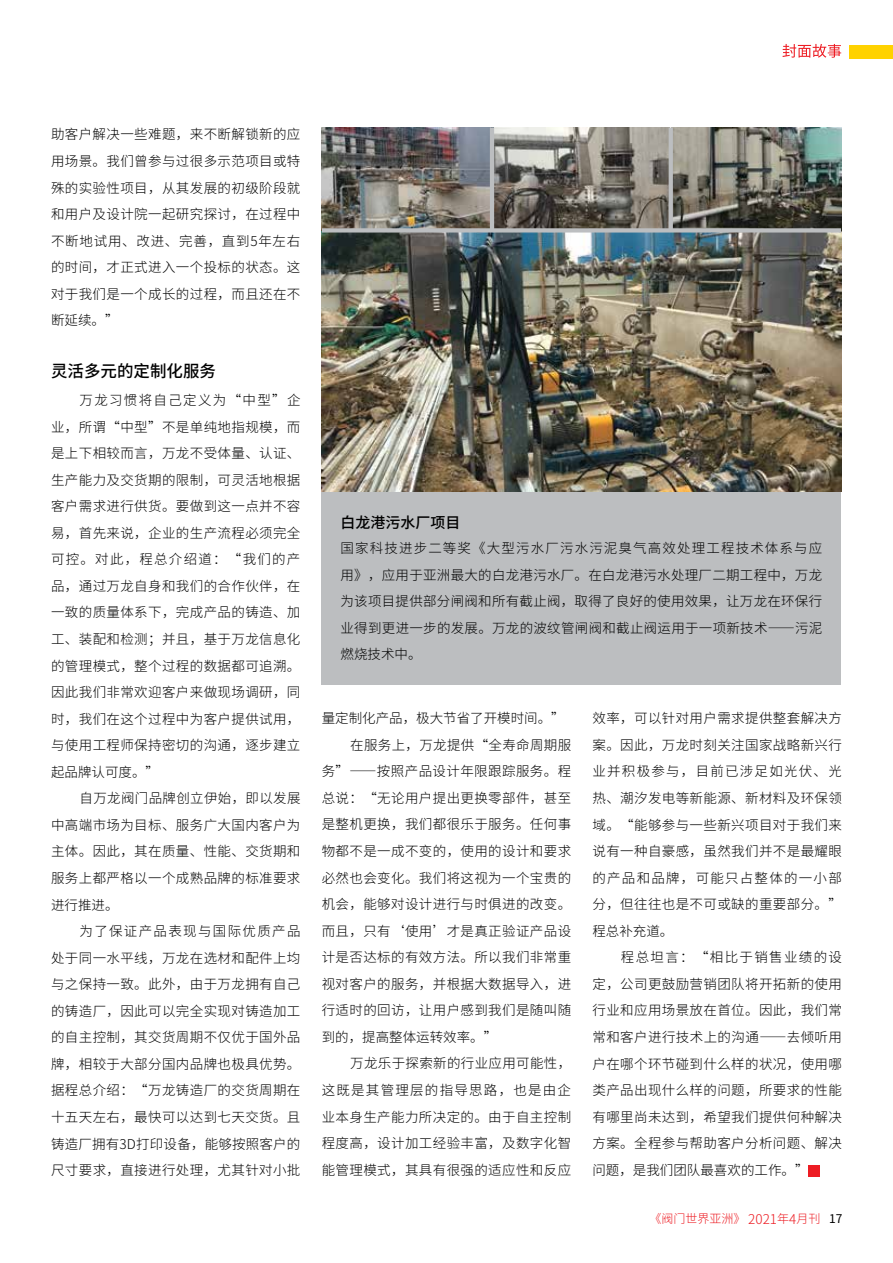
<style>
.page{position:relative;width:893px;height:1263px;background:#fff}
.page>*{position:absolute;margin:0;border:0;box-sizing:border-box;transform-origin:0 0}
.t1{font:500 16.5px "Source Han Sans CN";color:#000}
.t2{font:500 15px "Source Han Sans CN";color:#000}
.t3{font:300 13.5px/26.5px "Source Han Sans CN";letter-spacing:.03em;color:#000;text-align:justify}
.t4{font:300 13.5px "Source Han Sans CN";letter-spacing:.09em;color:#000}
.t5{font:300 13.5px "Source Han Sans CN";color:#000}
.t6{font:300 13.5px "Source Han Sans CN";letter-spacing:.1em;color:#000}
.t7{font:300 12px "Source Han Sans CN";color:#ed1c23}
.s1{font-size:13.5px}
.s2{font-weight:400;color:#000}
</style>
<div class="page">
<div style="left:322px;top:492px;width:519px;height:192px;background:#bcbec0"></div>
<img style="left:322px;top:233px;width:519px;height:259px">
<div style="left:849px;top:45px;width:44px;height:14px;background:#ffd200"></div>
<svg style="left:782px;top:44px;width:59px;height:14px"></svg>
<div style="left:808px;top:1165px;width:11px;height:11px;background:#ed1c23"></div>
<img style="left:322px;top:128px;width:168px;height:100px">
<img style="left:494px;top:128px;width:175px;height:100px">
<img style="left:673px;top:128px;width:168px;height:100px">
<div style="left:322px;top:228px;width:519px;height:5px;background:#bcbec0"></div>
<hr style="left:490px;top:128px;width:4px;height:102px;background:#bcbec0">
<hr style="left:669px;top:128px;width:4px;height:102px;background:#bcbec0">
<p class="t3" style="left:51px;top:122px;width:251px">助客户解决一些难题，来不断解锁新的应用场景。我们曾参与过很多示范项目或特殊的实验性项目，从其发展的初级阶段就和用户及设计院一起研究探讨，在过程中不断地试用、改进、完善，直到5年左右的时间，才正式进入一个投标的状态。这对于我们是一个成长的过程，而且还在不断延续。”</p>
<p class="t1" style="left:51px;top:361px;width:166px">灵活多元的定制化服务</p>
<p class="t6" style="left:80px;top:392px;width:223px">万龙习惯将自己定义为“中型”企</p>
<p class="t3" style="left:51px;top:414px;width:251px">业，所谓“中型”不是单纯地指规模，而</p>
<p class="t3" style="left:51px;top:440px;width:251px">是上下相较而言，万龙不受体量、认证、</p>
<p class="t3" style="left:51px;top:467px;width:251px">生产能力及交货期的限制，可灵活地根据</p>
<p class="t3" style="left:51px;top:493px;width:251px">客户需求进行供货。要做到这一点并不容</p>
<p class="t3" style="left:51px;top:520px;width:251px">易，首先来说，企业的生产流程必须完全</p>
<p class="t4" style="left:51px;top:552px;width:251px">可控。对此，程总介绍道：“我们的产</p>
<p class="t3" style="left:51px;top:573px;width:251px">品，通过万龙自身和我们的合作伙伴，在</p>
<p class="t3" style="left:51px;top:599px;width:251px">一致的质量体系下，完成产品的铸造、加</p>
<p class="t3" style="left:51px;top:626px;width:251px">工、装配和检测；并且，基于万龙信息化</p>
<p class="t3" style="left:51px;top:653px;width:251px">的管理模式，整个过程的数据都可追溯。</p>
<p class="t3" style="left:51px;top:679px;width:251px">因此我们非常欢迎客户来做现场调研，同</p>
<p class="t3" style="left:51px;top:706px;width:251px">时，我们在这个过程中为客户提供试用，</p>
<p class="t3" style="left:51px;top:732px;width:251px">与使用工程师保持密切的沟通，逐步建立</p>
<p class="t3" style="left:51px;top:759px;width:109px">起品牌认可度。”</p>
<p class="t3" style="left:80px;top:785px;width:222px">自万龙阀门品牌创立伊始，即以发展</p>
<p class="t3" style="left:51px;top:812px;width:251px">中高端市场为目标、服务广大国内客户为</p>
<p class="t3" style="left:51px;top:838px;width:251px">主体。因此，其在质量、性能、交货期和</p>
<p class="t3" style="left:51px;top:865px;width:251px">服务上都严格以一个成熟品牌的标准要求</p>
<p class="t3" style="left:51px;top:892px;width:69px">进行推进。</p>
<p class="t6" style="left:80px;top:923px;width:223px">为了保证产品表现与国际优质产品</p>
<p class="t3" style="left:51px;top:945px;width:251px">处于同一水平线，万龙在选材和配件上均</p>
<p class="t3" style="left:51px;top:971px;width:251px">与之保持一致。此外，由于万龙拥有自己</p>
<p class="t3" style="left:51px;top:998px;width:251px">的铸造厂，因此可以完全实现对铸造加工</p>
<p class="t3" style="left:51px;top:1024px;width:251px">的自主控制，其交货周期不仅优于国外品</p>
<p class="t3" style="left:51px;top:1051px;width:251px">牌，相较于大部分国内品牌也极具优势。</p>
<p class="t3" style="left:51px;top:1077px;width:251px">据程总介绍：“万龙铸造厂的交货周期在</p>
<p class="t3" style="left:51px;top:1104px;width:251px">十五天左右，最快可以达到七天交货。且</p>
<p class="t3" style="left:51px;top:1131px;width:251px">铸造厂拥有3D打印设备，能够按照客户的</p>
<p class="t3" style="left:51px;top:1157px;width:251px">尺寸要求，直接进行处理，尤其针对小批</p>
<p class="t2" style="left:341px;top:514px;width:122px">白龙港污水厂项目</p>
<p class="t3" style="left:341px;top:535px;width:483px">国家科技进步二等奖《大型污水厂污水污泥臭气高效处理工程技术体系与应用》，应用于亚洲最大的白龙港污水厂。在白龙港污水处理厂二期工程中，万龙为该项目提供部分闸阀和所有截止阀，取得了良好的使用效果，让万龙在环保行业得到更进一步的发展。万龙的波纹管闸阀和截止阀运用于一项新技术——污泥燃烧技术中。</p>
<p class="t5" style="left:322px;top:711px;width:244px">量定制化产品，极大节省了开模时间。”</p>
<p class="t3" style="left:350px;top:732px;width:222px">在服务上，万龙提供“全寿命周期服</p>
<p class="t3" style="left:322px;top:758px;width:251px">务”——按照产品设计年限跟踪服务。程</p>
<p class="t3" style="left:322px;top:785px;width:251px">总说：“无论用户提出更换零部件，甚至</p>
<p class="t3" style="left:322px;top:811px;width:251px">是整机更换，我们都很乐于服务。任何事</p>
<p class="t3" style="left:322px;top:838px;width:251px">物都不是一成不变的，使用的设计和要求</p>
<p class="t3" style="left:322px;top:865px;width:251px">必然也会变化。我们将这视为一个宝贵的</p>
<p class="t3" style="left:322px;top:891px;width:251px">机会，能够对设计进行与时俱进的改变。</p>
<p class="t3" style="left:322px;top:918px;width:251px">而且，只有‘使用’才是真正验证产品设</p>
<p class="t3" style="left:322px;top:944px;width:251px">计是否达标的有效方法。所以我们非常重</p>
<p class="t3" style="left:322px;top:971px;width:251px">视对客户的服务，并根据大数据导入，进</p>
<p class="t3" style="left:322px;top:997px;width:251px">行适时的回访，让用户感到我们是随叫随</p>
<p class="t5" style="left:322px;top:1029px;width:177px">到的，提高整体运转效率。”</p>
<p class="t3" style="left:350px;top:1050px;width:222px">万龙乐于探索新的行业应用可能性，</p>
<p class="t4" style="left:322px;top:1082px;width:251px">这既是其管理层的指导思路，也是由企</p>
<p class="t3" style="left:322px;top:1104px;width:251px">业本身生产能力所决定的。由于自主控制</p>
<p class="t3" style="left:322px;top:1130px;width:251px">程度高，设计加工经验丰富，及数字化智</p>
<p class="t3" style="left:322px;top:1157px;width:251px">能管理模式，其具有很强的适应性和反应</p>
<p class="t3" style="left:592px;top:705px;width:251px">效率，可以针对用户需求提供整套解决方</p>
<p class="t3" style="left:592px;top:732px;width:251px">案。因此，万龙时刻关注国家战略新兴行</p>
<p class="t4" style="left:592px;top:764px;width:251px">业并积极参与，目前已涉足如光伏、光</p>
<p class="t3" style="left:592px;top:785px;width:251px">热、潮汐发电等新能源、新材料及环保领</p>
<p class="t3" style="left:592px;top:812px;width:251px">域。“能够参与一些新兴项目对于我们来</p>
<p class="t3" style="left:592px;top:838px;width:251px">说有一种自豪感，虽然我们并不是最耀眼</p>
<p class="t4" style="left:592px;top:870px;width:251px">的产品和品牌，可能只占整体的一小部</p>
<p class="t3" style="left:592px;top:891px;width:251px">分，但往往也是不可或缺的重要部分。”</p>
<p class="t3" style="left:592px;top:918px;width:82px">程总补充道。</p>
<p class="t6" style="left:621px;top:950px;width:223px">程总坦言：“相比于销售业绩的设</p>
<p class="t3" style="left:592px;top:971px;width:251px">定，公司更鼓励营销团队将开拓新的使用</p>
<p class="t3" style="left:592px;top:997px;width:251px">行业和应用场景放在首位。因此，我们常</p>
<p class="t3" style="left:592px;top:1024px;width:251px">常和客户进行技术上的沟通——去倾听用</p>
<p class="t3" style="left:592px;top:1051px;width:251px">户在哪个环节碰到什么样的状况，使用哪</p>
<p class="t3" style="left:592px;top:1077px;width:251px">类产品出现什么样的问题，所要求的性能</p>
<p class="t3" style="left:592px;top:1104px;width:251px">有哪里尚未达到，希望我们提供何种解决</p>
<p class="t3" style="left:592px;top:1130px;width:251px">方案。全程参与帮助客户分析问题、解决</p>
<p class="t5" style="left:592px;top:1162px;width:217px">问题，是我们团队最喜欢的工作。”</p>
<p class="t7" style="left:650px;top:1212px;width:194px">《阀门世界亚洲》 <span class="s1">2021</span>年<span class="s1">4</span>月刊 <span class="s2">17</span></p>
</div>
